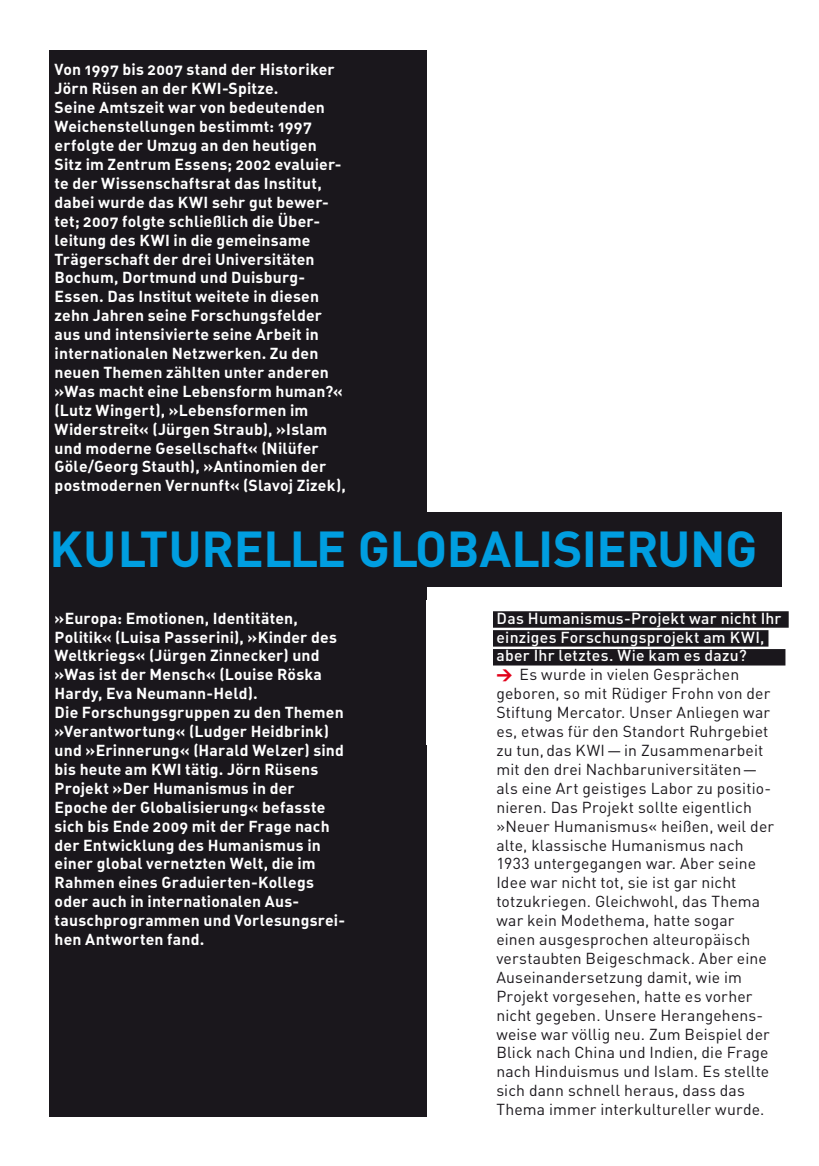
<style>
.page{position:relative;width:819px;height:1166px;background:#fff}
.page>*{position:absolute;margin:0;border:0;box-sizing:border-box;transform-origin:0 0}
.t1{font:700 49.88px "FFDIN";letter-spacing:-.01em;color:#009ee0}
.t2{font:15.75px/18.9px "FFDIN Bold Alternate";letter-spacing:.01em;color:#fff}
.t3{font:15.75px/18.9px "FFDIN";letter-spacing:.01em;color:#1a171c}
.t4{font:500 15.75px/18.9px "FFDIN";letter-spacing:.015em;color:#fff}
.s1{font-weight:900;color:#e2001a}
</style>
<div class="page">
<div style="left:425px;top:611px;width:363px;height:17px;background:#1a171c"></div>
<div style="left:425px;top:630px;width:343px;height:16px;background:#1a171c"></div>
<div style="left:425px;top:649px;width:360px;height:16px;background:#1a171c"></div>
<div style="left:50px;top:512px;width:732px;height:74px;background:#1a171c"></div>
<div style="left:50px;top:50px;width:377px;height:1066px;background:#1a171c"></div>
<div style="left:427px;top:600px;width:66px;height:144px;background:#fff"></div>
<p class="t2" style="left:55px;top:60px;width:292px">Von 1997 bis 2007 stand der Historiker Jörn Rüsen an der KWI-Spitze.<br>Seine Amtszeit war von bedeutenden Weichenstellungen bestimmt: 1997 erfolgte der Umzug an den heutigen Sitz im Zentrum Essens; 2002 evaluier&shy;te der Wissenschaftsrat das Institut, dabei wurde das KWI sehr gut bewer&shy;tet; 2007 folgte schließlich die Über&shy;leitung des KWI in die gemeinsame Trägerschaft der drei Universitäten Bochum, Dortmund und Duisburg-Essen. Das Institut weitete in diesen zehn Jahren seine Forschungsfelder aus und intensivierte seine Arbeit in internationalen Netzwerken. Zu den neuen Themen zählten unter anderen »Was macht eine Lebensform human?« (Lutz Wingert), »Lebensformen im Widerstreit« (Jürgen Straub), »Islam und moderne Gesellschaft« (Nilüfer Göle/Georg Stauth), »Antinomien der postmodernen Vernunft« (Slavoj Zizek),</p>
<h1 class="t1" style="left:50px;top:516px;width:709px">KULTURELLE GLOBALISIERUNG</h1>
<p class="t2" style="left:55px;top:608px;width:292px">»Europa: Emotionen, Identitäten, Politik« (Luisa Passerini), »Kinder des Weltkriegs« (Jürgen Zinnecker) und »Was ist der Mensch« (Louise Röska Hardy, Eva Neumann-Held).<br>Die Forschungsgruppen zu den Themen »Verantwortung« (Ludger Heidbrink) und »Erinnerung« (Harald Welzer) sind bis heute am KWI tätig. Jörn Rüsens Projekt »Der Humanismus in der Epoche der Globalisierung« befasste sich bis Ende 2009 mit der Frage nach der Entwicklung des Humanismus in einer global vernetzten Welt, die im Rahmen eines Graduierten-Kollegs oder auch in internationalen Aus&shy;tauschprogrammen und Vorlesungsrei&shy;hen Antworten fand.</p>
<p class="t4" style="left:496px;top:608px;width:286px">Das Humanismus-Projekt war nicht Ihr einziges Forschungsprojekt am KWI, aber Ihr letztes. Wie kam es dazu?</p>
<p class="t3" style="left:496px;top:665px;width:279px"><span class="s1">&gt;</span> Es wurde in vielen Gesprächen geboren, so mit Rüdiger Frohn von der Stiftung Mercator. Unser Anliegen war es, etwas für den Standort Ruhrgebiet zu tun, das KWI — in Zusammenarbeit mit den drei Nachbaruniversitäten— als eine Art geistiges Labor zu positio&shy;nieren. Das Projekt sollte eigentlich »Neuer Humanismus« heißen, weil der alte, klassische Humanismus nach 1933 untergegangen war. Aber seine Idee war nicht tot, sie ist gar nicht totzukriegen. Gleichwohl, das Thema war kein Modethema, hatte sogar einen ausgesprochen alteuropäisch verstaubten Beigeschmack. Aber eine Auseinandersetzung damit, wie im Projekt vorgesehen, hatte es vorher nicht gegeben. Unsere Herangehens&shy;weise war völlig neu. Zum Beispiel der Blick nach China und Indien, die Frage nach Hinduismus und Islam. Es stellte sich dann schnell heraus, dass das Thema immer interkultureller wurde.</p>
</div>
